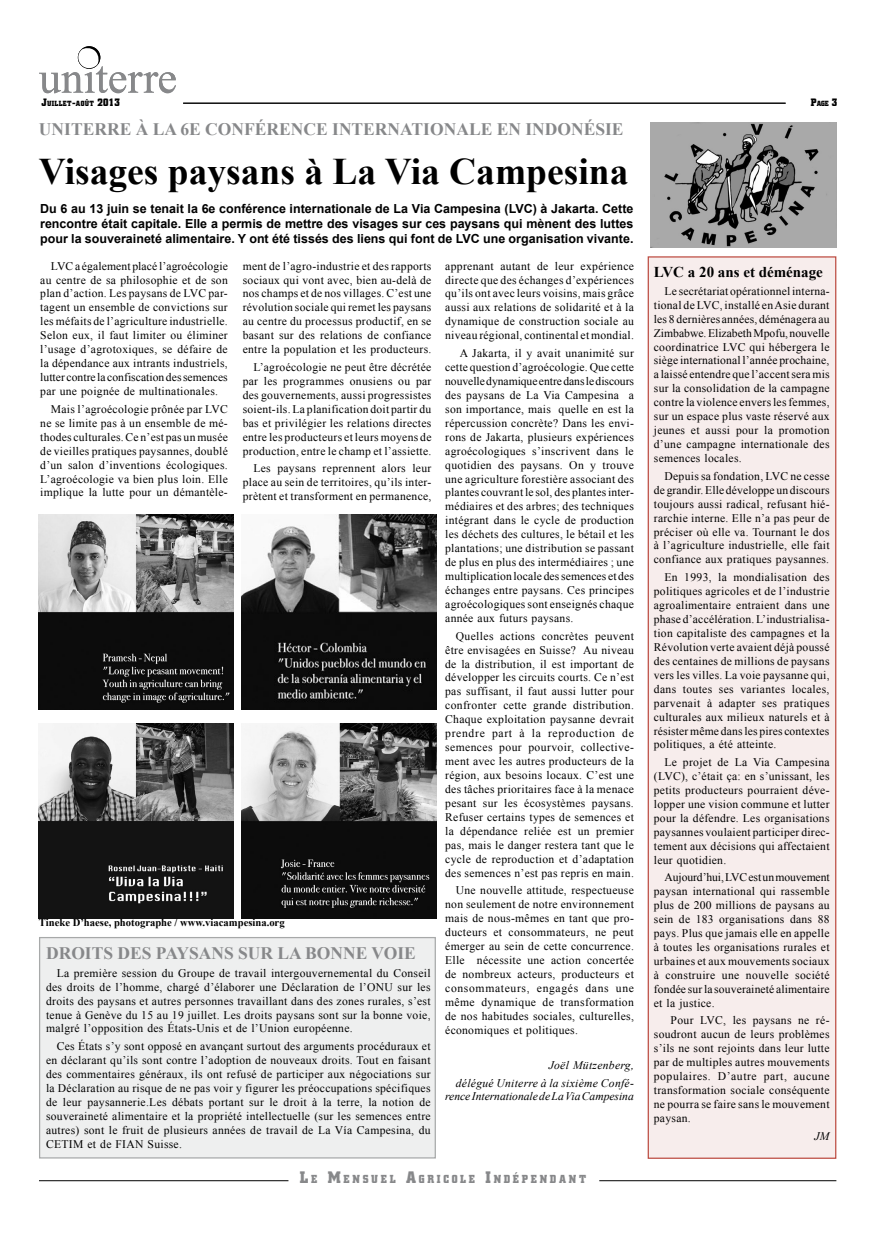
<style>
.page{position:relative;width:886px;height:1241px;background:#fff}
.page>*{position:absolute;margin:0;border:0;box-sizing:border-box;transform-origin:0 0}
.t1{font:700 37.5px "Times New Roman";color:#000}
.t2{font:700 17.5px "Times New Roman";color:#87888a}
.t3{font:700 15px "Times New Roman";color:#000}
.t4{font:700 12.5px/15px "Arial";color:#000;text-align:justify}
.t5{font:700 11.75px "Square Slabserif 711 BT";letter-spacing:.255em;color:#87888a;scale:.9 1}
.t6{font:11.62px/14px "Times New Roman";letter-spacing:.025em;color:#000;text-align:justify}
.t7{font:italic 11.62px/17.5px "Times New Roman";letter-spacing:.025em;color:#000;text-align:right}
.t8{font:italic 11.62px "Times New Roman";letter-spacing:-.005em;color:#000}
.t9{font:700 10.62px "Times New Roman";color:#000}
.t10{font:700 7.62px "Square Slabserif 711 BT";letter-spacing:.045em;color:#000;scale:.9 1}
.s1{font-size:10.88px}
.s2{font-size:16.88px}
</style>
<div class="page">
<hr style="left:39px;top:1180px;width:249px;height:1px;background:#000">
<hr style="left:599px;top:1180px;width:237px;height:1px;background:#000">
<svg style="left:39px;top:47px;width:137px;height:46px"></svg>
<hr style="left:183px;top:103px;width:602px;height:1px;background:#000">
<div style="left:39px;top:936px;width:397px;height:222px;background:#eceded;border:1px solid #9c9e9f"></div>
<img style="left:39px;top:514px;width:195px;height:195px">
<img style="left:39px;top:723px;width:194px;height:195px">
<img style="left:242px;top:723px;width:194px;height:195px">
<img style="left:242px;top:514px;width:194px;height:195px">
<div style="left:648px;top:256px;width:188px;height:902px;background:#f7ebea;border:1px solid #b43529"></div>
<img style="left:650px;top:122px;width:186px;height:126px">
<p class="t10" style="left:41px;top:98px;width:89px"><span class="s1">J</span>UILLET<span class="s1">-</span>AOÛT <span class="s1">2013</span></p>
<p class="t10" style="left:811px;top:98px;width:31px"><span class="s1">P</span>AGE <span class="s1">3</span></p>
<h2 class="t2" style="left:39px;top:117px;width:57px">Uniterre</h2>
<h2 class="t2" style="left:136px;top:117px;width:485px">à la 6e conférence internationale en Ind onésie</h2>
<h1 class="t1" style="left:39px;top:145px;width:591px">Visages paysans à La Via Campesina</h1>
<p class="t4" style="left:40px;top:202px;width:595px">Du 6 au 13 juin se tenait la 6e conférence internationale de La Via Campesina (LVC) à Jakarta. Cette rencontre était capitale. Elle a permis de mettre des visages sur ces paysans qui mènent des luttes pour la souveraineté alimentaire. Y ont été tissés des liens qui font de LVC une organisation vivante.</p>
<p class="t6" style="left:40px;top:258px;width:189px;text-indent:11px">LVC a également placé l’agroécologie au centre de sa philosophie et de son plan d’action. Les paysans de LVC par&shy;tagent un ensemble de convictions sur les méfaits de l’agriculture industrielle.<br>Selon eux, il faut limiter ou éliminer l’usage d’agrotoxiques, se défaire de la dépendance aux intrants industriels, lutter contre la confiscation des semences par une poignée de multinationales.</p>
<p class="t6" style="left:40px;top:401px;width:189px;text-indent:11px">Mais l’agroécologie prônée par LVC ne se limite pas à un ensemble de mé&shy;thodes culturales. Ce n’est pas un musée de vieilles pratiques paysannes, doublé d’un salon d’inventions écologiques.<br>L’agroécologie va bien plus loin. Elle implique la lutte pour un démantèle-</p>
<p class="t6" style="left:243px;top:258px;width:190px">ment de l’agro-industrie et des rapports sociaux qui vont avec, bien au-delà de nos champs et de nos villages. C’est une révolution sociale qui remet les paysans au centre du processus productif, en se basant sur des relations de confiance entre la population et les producteurs.</p>
<p class="t6" style="left:243px;top:360px;width:190px;text-indent:11px">L’agroécologie ne peut être décrétée par les programmes onusiens ou par des gouvernements, aussi progressistes soient-ils. La planification doit partir du bas et privilégier les relations directes entre les producteurs et leurs moyens de production, entre le champ et l’assiette.</p>
<p class="t6" style="left:243px;top:461px;width:190px;text-indent:11px">Les paysans reprennent alors leur place au sein de territoires, qu’ils inter&shy;prètent et transforment en permanence,</p>
<p class="t9" style="left:39px;top:915px;width:247px">Tineke D’haese, photographe / www.viacampesina.org</p>
<h2 class="t2" style="left:46px;top:941px;width:367px">Droits de s paysans sur la bonne voie</h2>
<p class="t6" style="left:46px;top:965px;width:386px;text-indent:11px">La première session du Groupe de travail intergouvernemental du Conseil des droits de l’homme, chargé d’élaborer une Déclaration de l’ONU sur les droits des paysans et autres personnes travaillant dans des zones rurales, s’est tenue à Genève du 15 au 19 juillet. Les droits paysans sont sur la bonne voie, malgré l’opposition des États-Unis et de l’Union européenne.</p>
<p class="t6" style="left:46px;top:1038px;width:386px;text-indent:11px">Ces États s’y sont opposé en avançant surtout des arguments procéduraux et en déclarant qu’ils sont contre l’adoption de nouveaux droits. Tout en faisant des commentaires généraux, ils ont refusé de participer aux négociations sur la Déclaration au risque de ne pas voir y figurer les préoccupations spécifiques de leur paysannerie.Les débats portant sur le droit à la terre, la notion de souveraineté alimentaire et la propriété intellectuelle (sur les semences entre autres) sont le fruit de plusieurs années de travail de La Vía Campesina, du CETIM et de FIAN Suisse.</p>
<p class="t6" style="left:445px;top:258px;width:190px">apprenant autant de leur expérience directe que des échanges d’expériences qu’ils ont avec leurs voisins, mais grâce aussi aux relations de solidarité et à la dynamique de construction sociale au niveau régional, continental et mondial.</p>
<p class="t6" style="left:445px;top:346px;width:190px;text-indent:14px">A Jakarta, il y avait unanimité sur cette question d’agroécologie. Que cette nouvelle dynamique entre dans le discours des paysans de La Via Campesina a son importance, mais quelle en est la répercussion concrète? Dans les envi&shy;rons de Jakarta, plusieurs expériences agroécologiques s’inscrivent dans le quotidien des paysans. On y trouve une agriculture forestière associant des plantes couvrant le sol, des plantes inter&shy;médiaires et des arbres; des techniques intégrant dans le cycle de production les déchets des cultures, le bétail et les plantations; une distribution se passant de plus en plus des intermédiaires ; une multiplication locale des semences et des échanges entre paysans. Ces principes agroécologiques sont enseignés chaque année aux futurs paysans.</p>
<p class="t6" style="left:445px;top:628px;width:190px;text-indent:11px">Quelles actions concrètes peuvent être envisagées en Suisse? Au niveau de la distribution, il est important de développer les circuits courts. Ce n’est pas suffisant, il faut aussi lutter pour confronter cette grande distribution.<br>Chaque exploitation paysanne devrait prendre part à la reproduction de semences pour pourvoir, collective&shy;ment avec les autres producteurs de la région, aux besoins locaux. C’est une des tâches prioritaires face à la menace pesant sur les écosystèmes paysans.<br>Refuser certains types de semences et la dépendance reliée est un premier pas, mais le danger restera tant que le cycle de reproduction et d’adaptation des semences n’est pas repris en main.</p>
<p class="t6" style="left:445px;top:883px;width:190px;text-indent:11px">Une nouvelle attitude, respectueuse non seulement de notre environnement mais de nous-mêmes en tant que pro&shy;ducteurs et consommateurs, ne peut émerger au sein de cette concurrence.<br>Elle nécessite une action concertée de nombreux acteurs, producteurs et consommateurs, engagés dans une même dynamique de transformation de nos habitudes sociales, culturelles, économiques et politiques.</p>
<p class="t7" style="left:456px;top:1055px;width:180px">Joël Mützenberg,<br>délégué Uniterre à la sixième Confé-</p>
<p class="t8" style="left:445px;top:1088px;width:190px">rence Internationale de La Via Campesina</p>
<p class="t5" style="left:300px;top:1171px;width:319px"><span class="s2">L</span>E <span class="s2">M</span>ENSUEL <span class="s2">A</span>GRICOLE <span class="s2">I</span>NDÉPENDANT</p>
<p class="t3" style="left:654px;top:262px;width:11px">LVC</p>
<p class="t3" style="left:688px;top:262px;width:136px">a 20 ans et déménage</p>
<p class="t6" style="left:654px;top:283px;width:177px;text-indent:11px">Le secrétariat opérationnel interna&shy;tional de LVC, installé en Asie durant les 8 dernières années, déménagera au Zimbabwe. Elizabeth Mpofu, nouvelle coordinatrice LVC qui hébergera le siège international l’année prochaine, a laissé entendre que l’accent sera mis sur la consolidation de la campagne contre la violence envers les femmes, sur un espace plus vaste réservé aux jeunes et aussi pour la promotion d’une campagne internationale des semences locales.</p>
<p class="t6" style="left:654px;top:468px;width:177px;text-indent:11px">Depuis sa fondation, LVC ne cesse de grandir. Elle développe un discours toujours aussi radical, refusant hié&shy;rarchie interne. Elle n’a pas peur de préciser où elle va. Tournant le dos à l’agriculture industrielle, elle fait confiance aux pratiques paysannes.</p>
<p class="t6" style="left:654px;top:569px;width:177px;text-indent:11px">En 1993, la mondialisation des politiques agricoles et de l’industrie agroalimentaire entraient dans une phase d’accélération. L’industrialisa&shy;tion capitaliste des campagnes et la Révolution verte avaient déjà poussé des centaines de millions de paysans vers les villes. La voie paysanne qui, dans toutes ses variantes locales, parvenait à adapter ses pratiques culturales aux milieux naturels et à résister même dans les pires contextes politiques, a été atteinte.</p>
<p class="t6" style="left:654px;top:754px;width:177px;text-indent:11px">Le projet de La Via Campesina (LVC), c’était ça: en s’unissant, les petits producteurs pourraient déve&shy;lopper une vision commune et lutter pour la défendre. Les organisations paysannes voulaient participer direc&shy;tement aux décisions qui affectaient leur quotidien.</p>
<p class="t6" style="left:654px;top:870px;width:177px;text-indent:11px">Aujourd’hui, LVC est un mouvement paysan international qui rassemble plus de 200 millions de paysans au sein de 183 organisations dans 88 pays. Plus que jamais elle en appelle à toutes les organisations rurales et urbaines et aux mouvements sociaux à construire une nouvelle société fondée sur la souveraineté alimentaire et la justice.</p>
<p class="t6" style="left:654px;top:1013px;width:177px;text-indent:17px">Pour LVC, les paysans ne ré&shy;soudront aucun de leurs problèmes s’ils ne sont rejoints dans leur lutte par de multiples autres mouvements populaires. D’autre part, aucune transformation sociale conséquente ne pourra se faire sans le mouvement paysan.</p>
<p class="t7" style="left:814px;top:1126px;width:17px">JM</p>
</div>
